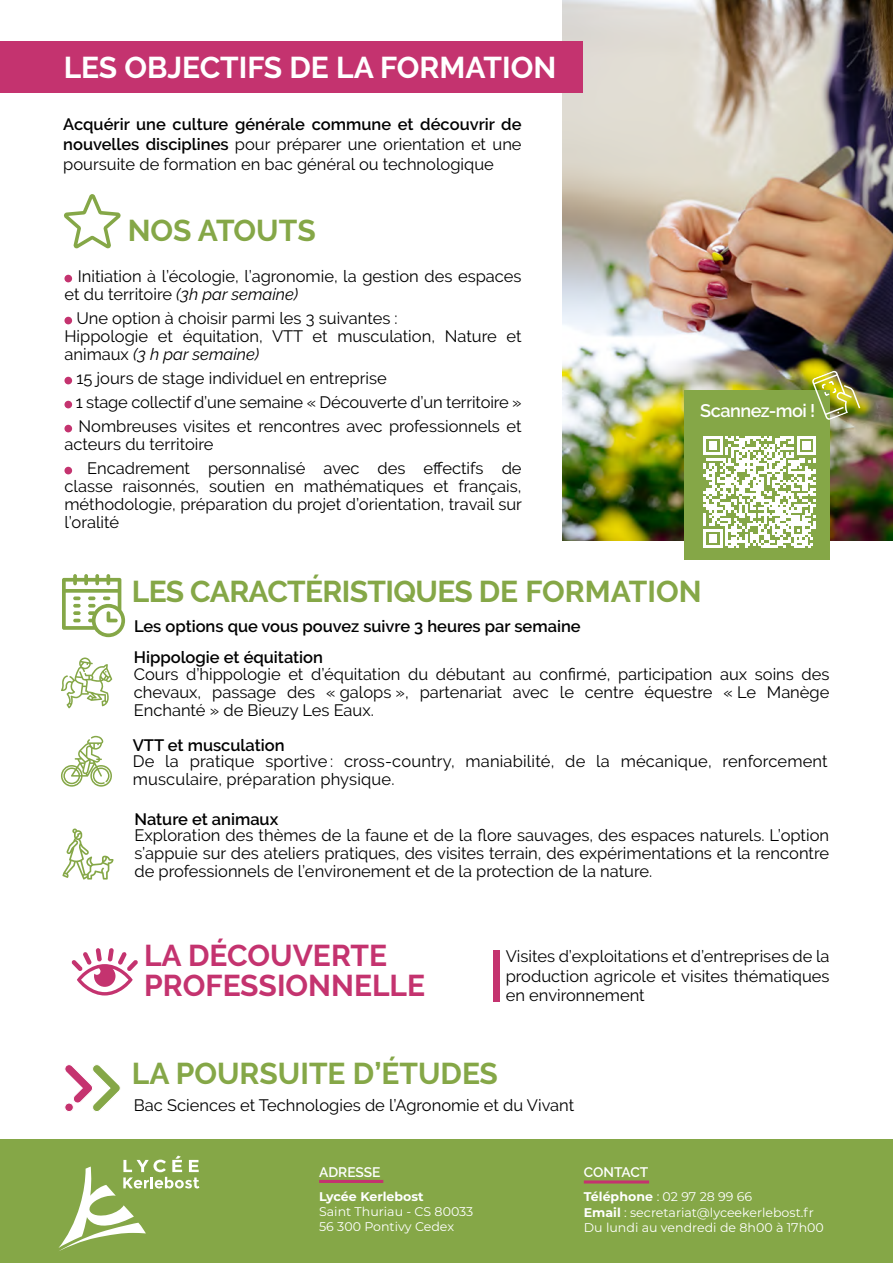
<style>
.page{position:relative;width:893px;height:1263px;background:#fff}
.page>*{position:absolute;margin:0;border:0;box-sizing:border-box;transform-origin:0 0}
.t1{font:700 30px "Raleway";letter-spacing:-.02em;color:#85a747}
.t2{font:700 30px "Raleway";color:#85a747}
.t3{font:700 30px/30px "Raleway";color:#c4336f}
.t4{font:700 30px "Raleway";color:#fff}
.t5{font:600 18.15px "Raleway";letter-spacing:-.03em;color:#fff}
.t6{font:16.5px/18px "Raleway";color:#000;text-align:justify}
.t7{font:600 16.5px "Raleway";color:#000}
.t8{font:600 13.8px "Raleway";color:#fff}
.t9{font:12.6px/15.3px "Montserrat";color:#fff}
.t10{font:700 12.6px "Montserrat";color:#fff}
.s1{font-weight:600}
.s2{font-style:italic}
.s3{font-weight:700}
</style>
<div class="page">
<img style="left:562px;top:0;width:331px;height:540px">
<div style="left:0;top:41px;width:583px;height:51px;background:#c4336f"></div>
<div style="left:64px;top:275px;width:8px;height:7px;background:#c4336f;border-radius:50%"></div>
<div style="left:64px;top:317px;width:8px;height:7px;background:#c4336f;border-radius:50%"></div>
<div style="left:64px;top:377px;width:8px;height:7px;background:#c4336f;border-radius:50%"></div>
<div style="left:64px;top:401px;width:8px;height:7px;background:#c4336f;border-radius:50%"></div>
<div style="left:64px;top:425px;width:8px;height:7px;background:#c4336f;border-radius:50%"></div>
<div style="left:64px;top:467px;width:8px;height:7px;background:#c4336f;border-radius:50%"></div>
<svg style="left:64px;top:194px;width:57px;height:54px"></svg>
<svg style="left:64px;top:1064px;width:57px;height:48px"></svg>
<svg style="left:72px;top:948px;width:66px;height:47px"></svg>
<svg style="left:62px;top:574px;width:63px;height:63px"></svg>
<svg style="left:61px;top:657px;width:51px;height:51px"></svg>
<svg style="left:62px;top:828px;width:51px;height:51px"></svg>
<svg style="left:61px;top:736px;width:51px;height:51px"></svg>
<div style="left:493px;top:951px;width:7px;height:51px;background:#c4336f"></div>
<div style="left:0;top:1140px;width:893px;height:123px;background:#85a747"></div>
<svg style="left:58px;top:1155px;width:141px;height:96px"></svg>
<hr style="left:319px;top:1180px;width:64px;height:3px;background:#c4336f">
<hr style="left:584px;top:1180px;width:65px;height:3px;background:#c4336f">
<div style="left:685px;top:391px;width:145px;height:169px;background:#85a747"></div>
<img style="left:812px;top:370px;width:48px;height:50px">
<svg style="left:704px;top:436px;width:112px;height:112px"></svg>
<h1 class="t4" style="left:64px;top:50px;width:494px">LES OBJECTIFS DE LA FORMATION</h1>
<p class="t6" style="left:63px;top:115px;width:460px;line-height:19.8px"><span class="s1">Acquérir une culture générale commune et découvrir de nouvelles disciplines</span> pour préparer une orientation et une poursuite de formation en bac général ou technologique</p>
<h1 class="t2" style="left:128px;top:213px;width:190px">NOS ATOUTS</h1>
<p class="t6" style="left:64px;top:268px;width:459px;text-indent:13px">Initiation à l’écologie, l’agronomie, la gestion des espaces et du territoire <span class="s2">(3h par semaine)</span></p>
<p class="t6" style="left:64px;top:310px;width:459px;text-align:left;text-indent:12px">Une option à choisir parmi les 3 suivantes :<br>Hippologie et équitation, VTT et musculation, Nature et animaux <span class="s2">(3 h par semaine)</span></p>
<p class="t6" style="left:76px;top:367px;width:447px;line-height:24px;text-align:left">15 jours de stage individuel en entreprise<br>1 stage collectif d’une semaine « Découverte d’un territoire »<br>Nombreuses visites et rencontres avec professionnels et</p>
<p class="t6" style="left:87px;top:433px;width:436px;line-height:24px;text-indent:-23px">acteurs du territoire<br>Encadrement personnalisé avec des effectifs de</p>
<p class="t6" style="left:64px;top:478px;width:459px">classe raisonnés, soutien en mathématiques et français, méthodologie, préparation du projet d’orientation, travail sur l’oralité</p>
<p class="t5" style="left:700px;top:400px;width:117px">Scannez-moi !</p>
<h1 class="t1" style="left:132px;top:575px;width:571px">LES CARACTÉRISTIQUES DE FORMATION</h1>
<p class="t7" style="left:134px;top:616px;width:448px">Les options que vous pouvez suivre 3 heures par semaine</p>
<p class="t7" style="left:134px;top:648px;width:191px">Hippologie et équitation</p>
<p class="t6" style="left:134px;top:665px;width:697px">Cours d’hippologie et d’équitation du débutant au confirmé, participation aux soins des chevaux, passage des « galops », partenariat avec le centre équestre « Le Manège Enchanté » de Bieuzy Les Eaux.</p>
<p class="t7" style="left:133px;top:736px;width:153px">VTT et musculation</p>
<p class="t6" style="left:133px;top:753px;width:696px">De la pratique sportive: cross-country, maniabilité, de la mécanique, renforcement musculaire, préparation physique.</p>
<p class="t7" style="left:134px;top:810px;width:145px">Nature et animaux</p>
<p class="t6" style="left:134px;top:826px;width:696px">Exploration des thèmes de la faune et de la flore sauvages, des espaces naturels. L’option s’appuie sur des ateliers pratiques, des visites terrain, des expérimentations et la rencontre de professionnels de l’environement et de la protection de la nature.</p>
<h1 class="t3" style="left:144px;top:941px;width:283px">LA DÉCOUVERTE<br>PROFESSIONNELLE</h1>
<p class="t6" style="left:506px;top:946px;width:325px;line-height:19.8px">Visites d’exploitations et d’entreprises de la production agricole et visites thématiques en environnement</p>
<h1 class="t2" style="left:132px;top:1056px;width:368px">LA POURSUITE D’ÉTUDES</h1>
<p class="t6" style="left:134px;top:1096px;width:442px">Bac Sciences et Technologies de l’Agronomie et du Vivant</p>
<p class="t8" style="left:319px;top:1164px;width:63px">ADRESSE</p>
<p class="t8" style="left:584px;top:1165px;width:66px">CONTACT</p>
<p class="t10" style="left:319px;top:1187px;width:106px">Lycée Kerlebost</p>
<p class="t9" style="left:319px;top:1203px;width:156px">Saint Thuriau - CS 80033<br>56 300 Pontivy Cedex</p>
<p class="t9" style="left:584px;top:1189px;width:242px"><span class="s3">Téléphone</span> : 02 97 28 99 66<br><span class="s3">Email</span> : secretariat@lyceekerlebost.fr<br>Du lundi au vendredi de 8h00 à 17h00</p>
</div>
